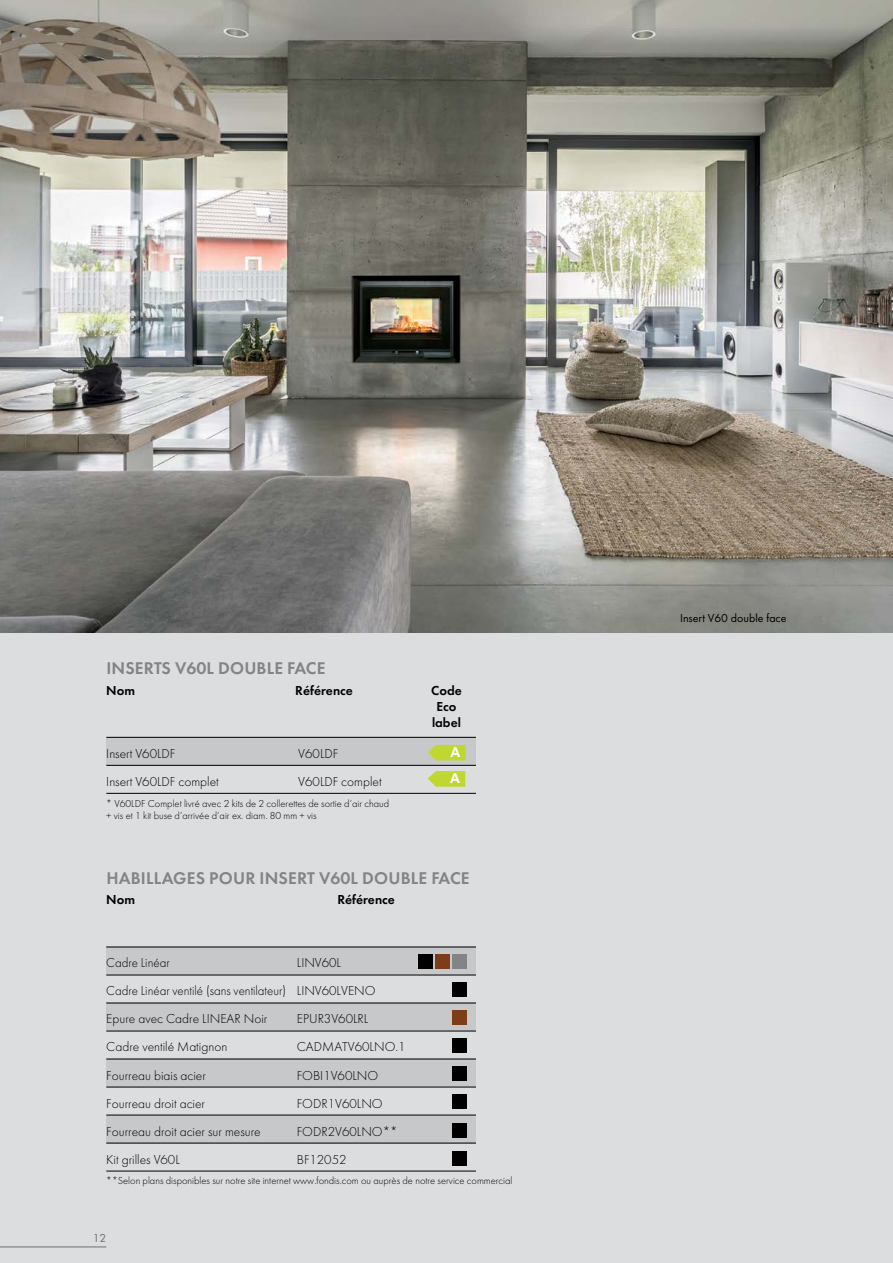
<style>
.page{position:relative;width:893px;height:1263px;background:#fff}
.page>*{position:absolute;margin:0;border:0;box-sizing:border-box;transform-origin:0 0}
.Titre_bleu_cap{font:600 17.55px "Futura PT";letter-spacing:.01em;color:#828485}
.t1{font:700 13.8px "Arial";color:#fff}
.t2{font:300 13.5px "Futura PT";color:#000}
.t3{font:300 13.5px "Futura PT";color:#000;scale:.96 1}
.t4{font:600 13.5px "Futura PT";color:#000}
.t5{font:12px "Futura PT";color:#000}
.t6{font:12px "Futura PT";color:#6d6f6f}
.t7{font:300 10.5px "Futura PT";color:#000}
</style>
<div class="page">
<div style="left:0;top:631px;width:893px;height:632px;background:#dcddde"></div>
<div style="left:106px;top:737px;width:681px;height:28px;background:#c7c8ca"></div>
<div style="left:106px;top:947px;width:681px;height:28px;background:#c7c8ca"></div>
<div style="left:106px;top:1002px;width:681px;height:28px;background:#c7c8ca"></div>
<div style="left:106px;top:1059px;width:681px;height:28px;background:#c7c8ca"></div>
<div style="left:106px;top:1115px;width:681px;height:28px;background:#c7c8ca"></div>
<hr style="left:106px;top:737px;width:681px;height:1px;background:#000">
<hr style="left:106px;top:765px;width:681px;height:1px;background:#000">
<hr style="left:106px;top:793px;width:681px;height:1px;background:#000">
<svg style="left:428px;top:745px;width:38px;height:15px"></svg>
<svg style="left:428px;top:771px;width:37px;height:16px"></svg>
<hr style="left:0;top:1246px;width:106px;height:1px;background:#6d6f6f">
<div style="left:476px;top:677px;width:343px;height:122px;background:#dcddde"></div>
<img style="left:0;top:0;width:893px;height:633px">
<hr style="left:106px;top:947px;width:681px;height:1px;background:#000">
<hr style="left:106px;top:975px;width:681px;height:1px;background:#000">
<hr style="left:106px;top:1003px;width:681px;height:1px;background:#000">
<hr style="left:106px;top:1031px;width:681px;height:1px;background:#000">
<hr style="left:106px;top:1059px;width:681px;height:1px;background:#000">
<hr style="left:106px;top:1087px;width:681px;height:1px;background:#000">
<hr style="left:106px;top:1115px;width:681px;height:1px;background:#000">
<hr style="left:106px;top:1143px;width:681px;height:1px;background:#000">
<hr style="left:106px;top:1171px;width:681px;height:1px;background:#000">
<div style="left:418px;top:955px;width:14px;height:14px;background:#000"></div>
<div style="left:435px;top:955px;width:14px;height:14px;background:#7e3d19"></div>
<div style="left:452px;top:955px;width:14px;height:14px;background:#828485"></div>
<div style="left:452px;top:983px;width:14px;height:14px;background:#000"></div>
<div style="left:452px;top:1011px;width:14px;height:14px;background:#7e3d19"></div>
<div style="left:452px;top:1039px;width:14px;height:14px;background:#000"></div>
<div style="left:452px;top:1067px;width:14px;height:14px;background:#000"></div>
<div style="left:452px;top:1095px;width:14px;height:14px;background:#000"></div>
<div style="left:452px;top:1123px;width:14px;height:14px;background:#000"></div>
<div style="left:452px;top:1151px;width:14px;height:14px;background:#000"></div>
<div style="left:476px;top:868px;width:343px;height:305px;background:#dcddde"></div>
<p class="Titre_bleu_cap" style="left:106px;top:657px;width:221px">INSERTS V60L DOUBLE FACE</p>
<p class="t4" style="left:106px;top:682px;width:30px">Nom</p>
<p class="t4" style="left:295px;top:682px;width:59px">Référence</p>
<p class="t2" style="left:106px;top:746px;width:71px">Insert V60LDF</p>
<p class="t2" style="left:298px;top:746px;width:42px">V60LDF</p>
<p class="t2" style="left:106px;top:774px;width:114px">Insert V60LDF complet</p>
<p class="t2" style="left:298px;top:774px;width:85px">V60LDF complet</p>
<p class="t7" style="left:106px;top:797px;width:284px">* V60LDF Complet livré avec 2 kits de 2 collerettes de sortie d’air chaud</p>
<p class="t7" style="left:106px;top:810px;width:212px">+ vis et 1 kit buse d’arrivée d’air ex. diam. 80 mm + vis</p>
<p class="t4" style="left:431px;top:682px;width:32px">Code</p>
<p class="t4" style="left:437px;top:698px;width:21px">Eco</p>
<p class="t4" style="left:432px;top:714px;width:30px">label</p>
<p class="t1" style="left:450px;top:743px;width:11px">A</p>
<p class="t1" style="left:450px;top:769px;width:11px">A</p>
<p class="Titre_bleu_cap" style="left:106px;top:867px;width:365px">HABILLAGES POUR INSERT V60L DOUBLE FACE</p>
<p class="t4" style="left:106px;top:891px;width:30px">Nom</p>
<p class="t4" style="left:337px;top:891px;width:59px">Référence</p>
<p class="t3" style="left:106px;top:955px;width:68px">Cadre Linéar</p>
<p class="t2" style="left:297px;top:955px;width:46px">LINV60L</p>
<p class="t3" style="left:106px;top:983px;width:282px">Cadre Linéar ventilé (sans ventilateur) LINV60LVENO</p>
<p class="t2" style="left:106px;top:1011px;width:163px">Epure avec Cadre LINEAR Noir</p>
<p class="t2" style="left:297px;top:1011px;width:73px">EPUR3V60LRL</p>
<p class="t2" style="left:106px;top:1039px;width:123px">Cadre ventilé Matignon</p>
<p class="t2" style="left:297px;top:1039px;width:110px">CADMATV60LNO.1</p>
<p class="t2" style="left:106px;top:1067px;width:101px">Fourreau biais acier</p>
<p class="t2" style="left:297px;top:1067px;width:83px">FOBI1V60LNO</p>
<p class="t2" style="left:106px;top:1095px;width:100px">Fourreau droit acier</p>
<p class="t2" style="left:297px;top:1095px;width:87px">FODR1V60LNO</p>
<p class="t2" style="left:106px;top:1123px;width:156px">Fourreau droit acier sur mesure</p>
<p class="t2" style="left:297px;top:1123px;width:102px">FODR2V60LNO**</p>
<p class="t2" style="left:106px;top:1151px;width:75px">Kit grilles V60L</p>
<p class="t2" style="left:297px;top:1151px;width:51px">BF12052</p>
<p class="t7" style="left:106px;top:1174px;width:408px">**Selon plans disponibles sur notre site internet www.fondis.com ou auprès de notre service commercial</p>
<p class="t6" style="left:93px;top:1231px;width:15px">12</p>
<p class="t5" style="left:680px;top:610px;width:108px">Insert V60 double face</p>
</div>
